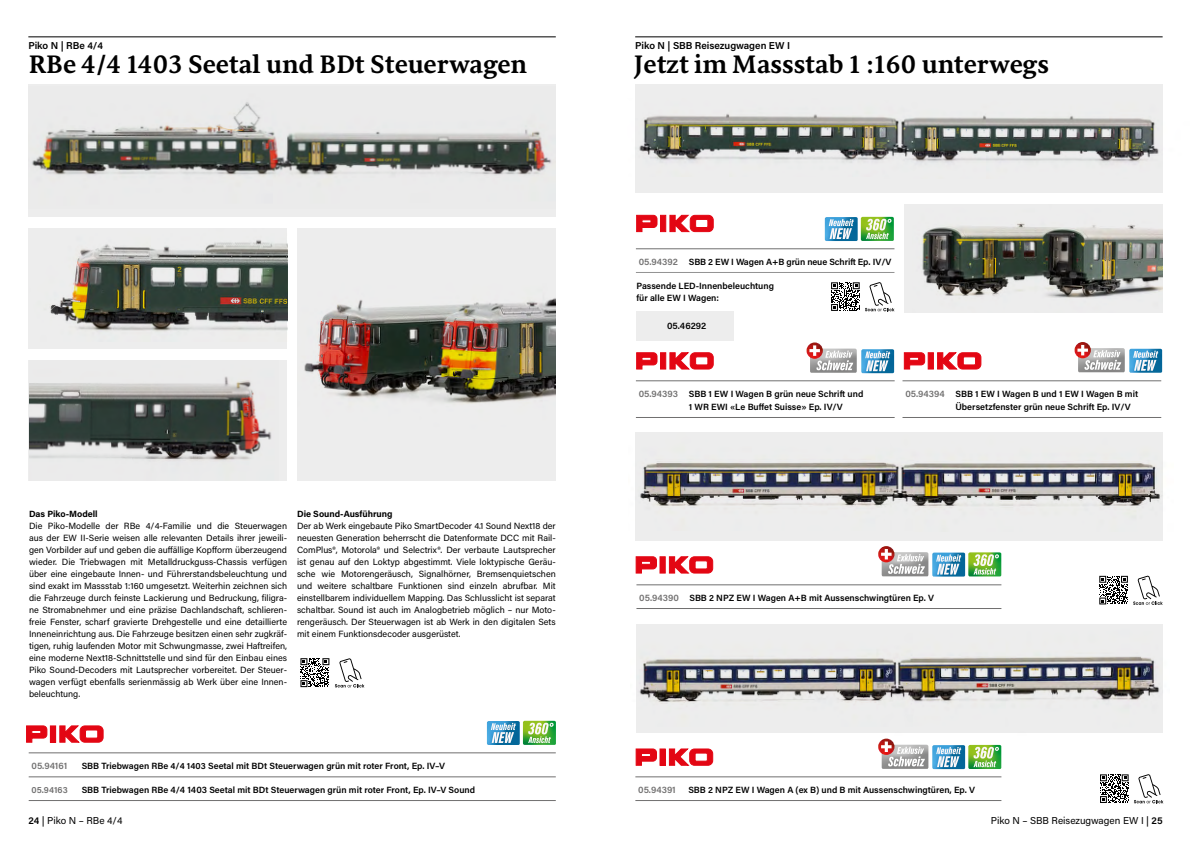
<style>
.page{position:relative;width:1191px;height:842px;background:#fff}
.page>*{position:absolute;margin:0;border:0;box-sizing:border-box;transform-origin:0 0}
.t1{font:700 26px "Sirba";color:#000}
.t2{font:10px "Acumin Pro";color:#000}
.t3{font:600 10px "Acumin Pro";color:#000}
.t4{font:9px/12px "Acumin Pro";color:#000;text-align:justify}
.t5{font:600 9px/13px "Acumin Pro";color:#000}
.t6{font:700 9px "Acumin Pro";color:#000}
.t7{font:600 9px "Acumin Pro";color:#706f6f}
.s1{color:#706f6f}
.s2{font-weight:600}
.s3{font-weight:500}
</style>
<div class="page">
<hr style="left:635px;top:36px;width:527px;height:1px;background:#000">
<hr style="left:28px;top:36px;width:528px;height:1px;background:#000">
<div style="left:28px;top:85px;width:528px;height:132px;background:#ededed"></div>
<div style="left:28px;top:229px;width:259px;height:120px;background:#ededed"></div>
<div style="left:297px;top:229px;width:259px;height:252px;background:#ededed"></div>
<div style="left:28px;top:361px;width:259px;height:120px;background:#ededed"></div>
<div style="left:636px;top:625px;width:526px;height:108px;background:#ededed"></div>
<div style="left:635px;top:433px;width:527px;height:108px;background:#ededed"></div>
<div style="left:635px;top:85px;width:527px;height:108px;background:#ededed"></div>
<div style="left:904px;top:204px;width:258px;height:108px;background:#ededed"></div>
<img style="left:639px;top:114px;width:224px;height:49px">
<img style="left:863px;top:100px;width:300px;height:79px">
<img style="left:912px;top:223px;width:250px;height:90px">
<img style="left:31px;top:102px;width:521px;height:75px">
<img style="left:304px;top:298px;width:251px;height:106px">
<img style="left:50px;top:240px;width:237px;height:92px">
<img style="left:29px;top:376px;width:243px;height:85px">
<hr style="left:29px;top:752px;width:527px;height:1px;background:#706f6f">
<hr style="left:29px;top:776px;width:527px;height:1px;background:#706f6f">
<hr style="left:29px;top:800px;width:527px;height:1px;background:#706f6f">
<hr style="left:636px;top:584px;width:365px;height:1px;background:#706f6f">
<hr style="left:636px;top:608px;width:365px;height:1px;background:#706f6f">
<hr style="left:635px;top:776px;width:366px;height:1px;background:#706f6f">
<hr style="left:635px;top:800px;width:366px;height:1px;background:#706f6f">
<svg style="left:636px;top:556px;width:20px;height:17px"></svg>
<div style="left:660px;top:557px;width:5px;height:16px;background:#e30613"></div>
<svg style="left:669px;top:556px;width:44px;height:17px"></svg>
<svg style="left:636px;top:749px;width:20px;height:16px"></svg>
<div style="left:660px;top:749px;width:5px;height:16px;background:#e30613"></div>
<svg style="left:669px;top:749px;width:44px;height:16px"></svg>
<svg style="left:26px;top:726px;width:21px;height:16px"></svg>
<div style="left:50px;top:726px;width:6px;height:16px;background:#e30613"></div>
<svg style="left:60px;top:726px;width:43px;height:16px"></svg>
<img style="left:636px;top:624px;width:276px;height:79px">
<img style="left:635px;top:432px;width:255px;height:75px">
<img style="left:884px;top:625px;width:279px;height:108px">
<img style="left:890px;top:432px;width:273px;height:100px">
<img style="left:810px;top:349px;width:46px;height:24px">
<img style="left:806px;top:342px;width:15px;height:15px">
<svg style="left:809px;top:345px;width:44px;height:25px"></svg>
<img style="left:1078px;top:348px;width:46px;height:24px">
<img style="left:1074px;top:342px;width:15px;height:14px">
<svg style="left:1077px;top:345px;width:44px;height:25px"></svg>
<img style="left:861px;top:349px;width:33px;height:24px">
<svg style="left:865px;top:351px;width:25px;height:20px"></svg>
<img style="left:1129px;top:349px;width:33px;height:24px">
<svg style="left:1133px;top:351px;width:25px;height:20px"></svg>
<hr style="left:636px;top:248px;width:258px;height:1px;background:#706f6f">
<hr style="left:636px;top:272px;width:258px;height:1px;background:#929292">
<svg style="left:636px;top:215px;width:21px;height:17px"></svg>
<svg style="left:660px;top:215px;width:6px;height:17px"></svg>
<svg style="left:669px;top:215px;width:44px;height:17px"></svg>
<svg style="left:636px;top:352px;width:21px;height:17px"></svg>
<div style="left:660px;top:353px;width:6px;height:16px;background:#e30613;border:1px solid #e30613"></div>
<svg style="left:669px;top:352px;width:44px;height:17px"></svg>
<svg style="left:904px;top:352px;width:21px;height:17px"></svg>
<svg style="left:928px;top:353px;width:5px;height:16px"></svg>
<svg style="left:937px;top:352px;width:44px;height:17px"></svg>
<hr style="left:636px;top:380px;width:258px;height:1px;background:#706f6f">
<hr style="left:636px;top:417px;width:258px;height:1px;background:#706f6f">
<hr style="left:902px;top:380px;width:259px;height:1px;background:#706f6f">
<hr style="left:902px;top:417px;width:259px;height:1px;background:#706f6f">
<div style="left:636px;top:311px;width:98px;height:30px;background:#ededed"></div>
<svg style="left:859px;top:282px;width:1px;height:28px"></svg>
<svg style="left:831px;top:282px;width:28px;height:29px"></svg>
<svg style="left:865px;top:282px;width:29px;height:29px"></svg>
<svg style="left:1100px;top:774px;width:63px;height:29px"></svg>
<svg style="left:1099px;top:575px;width:63px;height:30px"></svg>
<img style="left:825px;top:217px;width:32px;height:24px">
<svg style="left:828px;top:219px;width:26px;height:20px"></svg>
<img style="left:487px;top:721px;width:33px;height:24px">
<svg style="left:491px;top:723px;width:25px;height:20px"></svg>
<img style="left:861px;top:217px;width:33px;height:24px">
<svg style="left:866px;top:219px;width:25px;height:20px"></svg>
<img style="left:523px;top:721px;width:33px;height:24px">
<svg style="left:528px;top:723px;width:25px;height:20px"></svg>
<img style="left:932px;top:745px;width:33px;height:24px">
<svg style="left:936px;top:747px;width:25px;height:20px"></svg>
<img style="left:932px;top:553px;width:33px;height:24px">
<svg style="left:936px;top:554px;width:25px;height:20px"></svg>
<img style="left:968px;top:745px;width:33px;height:24px">
<svg style="left:973px;top:747px;width:26px;height:20px"></svg>
<img style="left:968px;top:552px;width:33px;height:24px">
<svg style="left:973px;top:554px;width:26px;height:21px"></svg>
<img style="left:881px;top:745px;width:47px;height:24px">
<img style="left:878px;top:739px;width:14px;height:14px">
<svg style="left:881px;top:741px;width:44px;height:25px"></svg>
<img style="left:881px;top:552px;width:47px;height:24px">
<img style="left:878px;top:546px;width:15px;height:15px">
<svg style="left:881px;top:549px;width:44px;height:25px"></svg>
<svg style="left:335px;top:658px;width:29px;height:29px"></svg>
<svg style="left:300px;top:658px;width:29px;height:29px"></svg>
<p class="t3" style="left:28px;top:38px;width:76px">Piko N | RBe 4/4</p>
<p class="t3" style="left:635px;top:38px;width:156px">Piko N | SBB Reisezugwagen EW I</p>
<h1 class="t1" style="left:28px;top:44px;width:500px">RBe 4/4 1403 Seetal und BDt Steuerwagen</h1>
<h1 class="t1" style="left:634px;top:44px;width:417px">Jetzt im Massstab 1 :160 unterwegs</h1>
<p class="t5" style="left:639px;top:255px;width:254px"><span class="s1">05.94392</span> SBB 2 EW I Wagen A+B grün neue Schrift Ep. IV/V</p>
<p class="t5" style="left:636px;top:279px;width:139px;line-height:12px">Passende LED-Innenbeleuchtung für alle EW I Wagen:</p>
<p class="t5" style="left:667px;top:319px;width:40px">05.46292</p>
<p class="t6" style="left:29px;top:507px;width:70px">Das Piko-Modell</p>
<p class="t4" style="left:29px;top:519px;width:259px">Die Piko-Modelle der RBe 4/4-Familie und die Steuerwagen aus der EW II-Serie weisen alle relevanten Details ihrer jeweili&shy;gen Vorbilder auf und geben die auffällige Kopfform überzeugend wieder. Die Triebwagen mit Metalldruckguss-Chassis verfügen über eine eingebaute Innen- und Führerstandsbeleuchtung und sind exakt im Massstab 1:160 umgesetzt. Weiterhin zeichnen sich die Fahrzeuge durch feinste Lackierung und Bedruckung, filigra&shy;ne Stromabnehmer und eine präzise Dachlandschaft, schlieren&shy;freie Fenster, scharf gravierte Drehgestelle und eine detaillierte Inneneinrichtung aus. Die Fahrzeuge besitzen einen sehr zugkräf&shy;tigen, ruhig laufenden Motor mit Schwungmasse, zwei Haftreifen, eine moderne Next18-Schnittstelle und sind für den Einbau eines Piko Sound-Decoders mit Lautsprecher vorbereitet. Der Steuer&shy;wagen verfügt ebenfalls serienmässig ab Werk über eine Innen&shy;beleuchtung.</p>
<p class="t6" style="left:297px;top:507px;width:97px">Die Sound-Ausführung</p>
<p class="t4" style="left:297px;top:519px;width:260px">Der ab Werk eingebaute Piko SmartDecoder 4.1 Sound Next18 der neuesten Generation beherrscht die Datenformate DCC mit Rail-ComPlus®, Motorola® und Selectrix®. Der verbaute Lautsprecher ist genau auf den Loktyp abgestimmt. Viele loktypische Geräu&shy;sche wie Motorengeräusch, Signalhörner, Bremsenquietschen und weitere schaltbare Funktionen sind einzeln abrufbar. Mit einstellbarem individuellem Mapping. Das Schlusslicht ist separat schaltbar. Sound ist auch im Analogbetrieb möglich – nur Moto&shy;rengeräusch. Der Steuerwagen ist ab Werk in den digitalen Sets mit einem Funktionsdecoder ausgerüstet.</p>
<p class="t7" style="left:32px;top:759px;width:37px">05.94161</p>
<p class="t5" style="left:82px;top:759px;width:365px">SBB Triebwagen RBe 4/4 1403 Seetal mit BDt Steuerwagen grün mit roter Front, Ep. IV–V</p>
<p class="t7" style="left:32px;top:783px;width:38px">05.94163</p>
<p class="t5" style="left:82px;top:783px;width:395px">SBB Triebwagen RBe 4/4 1403 Seetal mit BDt Steuerwagen grün mit roter Front, Ep. IV–V Sound</p>
<p class="t5" style="left:689px;top:387px;width:176px;text-indent:-50px"><span class="s1">05.94393</span> SBB 1 EW I Wagen B grün neue Schrift und<br>1 WR EWI «Le Buffet Suisse» Ep. IV/V</p>
<p class="t5" style="left:955px;top:387px;width:184px;text-indent:-50px"><span class="s1">05.94394</span> SBB 1 EW I Wagen B und 1 EW I Wagen B mit<br>Übersetzfenster grün neue Schrift Ep. IV/V</p>
<p class="t5" style="left:639px;top:591px;width:296px"><span class="s1">05.94390</span> SBB 2 NPZ EW I Wagen A+B mit Aussenschwingtüren Ep. V</p>
<p class="t7" style="left:638px;top:783px;width:39px">05.94391</p>
<p class="t5" style="left:688px;top:783px;width:288px">SBB 2 NPZ EW I Wagen A (ex B) und B mit Aussenschwingtüren, Ep. V</p>
<p class="t2" style="left:28px;top:814px;width:96px"><span class="s2">24</span> <span class="s3">|</span> Piko N – RBe 4/4</p>
<p class="t2" style="left:990px;top:814px;width:173px">Piko N – SBB Reisezugwagen EW I <span class="s3">|</span> <span class="s2">25</span></p>
</div>
